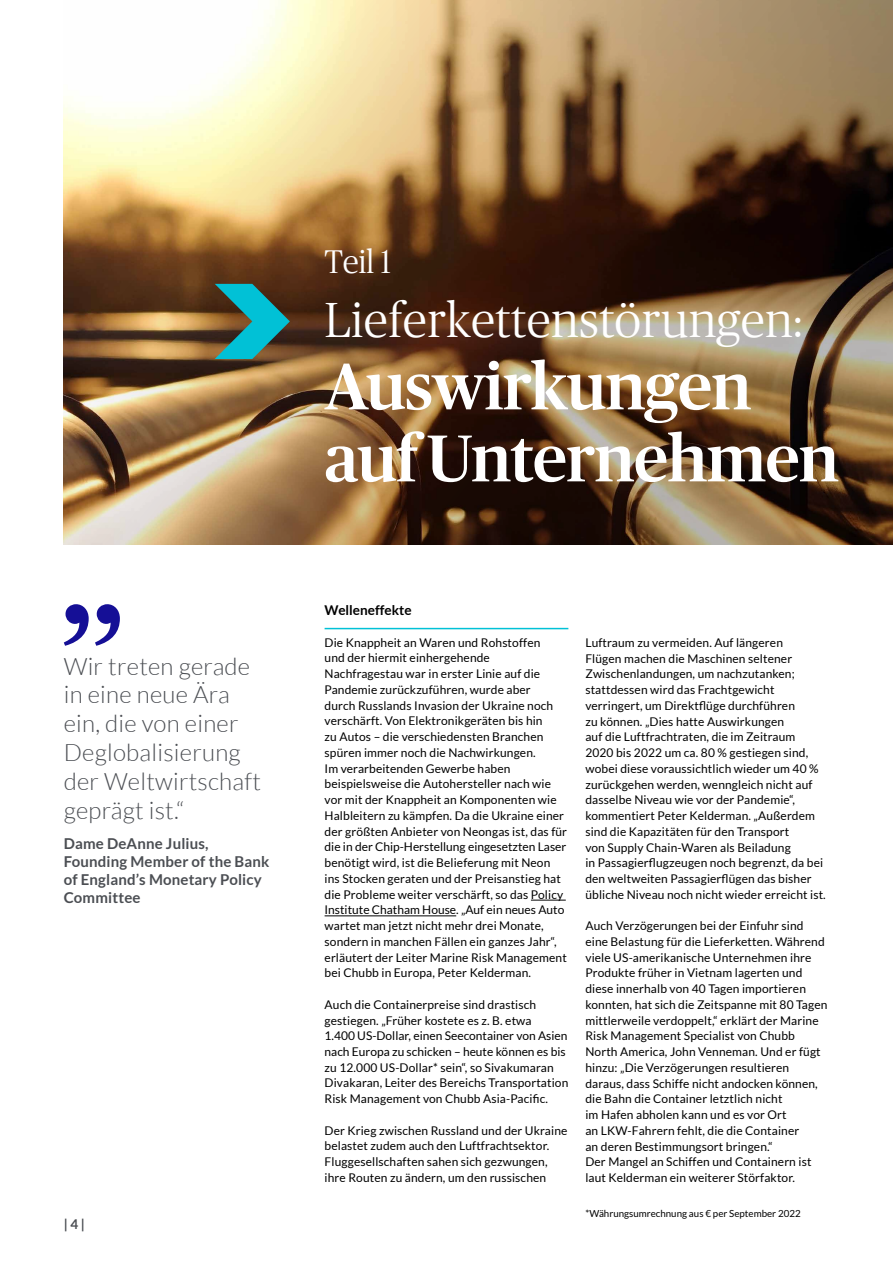
<style>
.page{position:relative;width:893px;height:1263px;background:#fff}
.page>*{position:absolute;margin:0;border:0;box-sizing:border-box;transform-origin:0 0}
.t1{font:500 66px/72px "Chubb Publico App";letter-spacing:-.01em;color:#fff}
.t2{font:300 49.5px "Chubb Publico App";letter-spacing:.01em;color:#fff}
.t3{font:300 33px "Chubb Publico App";color:#fff}
.t4{font:300 24px/28.8px "Lato";letter-spacing:.01em;color:#4b4e53}
.t5{font:700 15px/18px "Lato";letter-spacing:.01em;color:#4b4e53}
.t6{font:700 13.5px "Lato";color:#000}
.t7{font:700 13.5px "Lato";color:#4b4e53}
.t8{font:12px/15.8px "Lato";letter-spacing:.01em;color:#000}
.t9{font:9.75px "Lato";color:#000}
.s1{color:#fff}
</style>
<div class="page">
<img style="left:64px;top:0;width:829px;height:544px">
<svg style="left:215px;top:284px;width:75px;height:75px;background:#2f7d7a"></svg>
<svg style="left:64px;top:604px;width:56px;height:42px"></svg>
<hr style="left:325px;top:628px;width:243px;height:1px;background:#01c1d6">
<hr style="left:531px;top:900px;width:35px;height:1px;background:#000">
<hr style="left:325px;top:915px;width:131px;height:1px;background:#000">
<h3 class="t4" style="left:64px;top:652px;width:199px">Wir treten gerade in eine neue Ära ein, die von einer<br>Deglobalisierung der Weltwirtschaft geprägt ist.“</h3>
<p class="t5" style="left:64px;top:835px;width:207px">Dame DeAnne Julius,<br>Founding Member of the Bank of England’s Monetary Policy<br>Committee<span class="s1">.</span></p>
<p class="t7" style="left:64px;top:1216px;width:23px">| 4 |</p>
<h3 class="t3" style="left:325px;top:239px;width:68px">Teil 1</h3>
<h2 class="t2" style="left:325px;top:287px;width:479px">Lieferkettenstörungen:</h2>
<h1 class="t1" style="left:325px;top:347px;width:516px">Auswirkungen auf Unternehmen</h1>
<p class="t6" style="left:325px;top:602px;width:92px">Welleneffekte<span class="s1">.</span></p>
<p class="t8" style="left:325px;top:634px;width:244px">Die Knappheit an Waren und Rohstoffen<br>und der hiermit einhergehende Nachfragestau war in erster Linie auf die Pandemie zurückzuführen, wurde aber<br>durch Russlands Invasion der Ukraine noch verschärft. Von Elektronikgeräten bis hin<br>zu Autos – die verschiedensten Branchen spüren immer noch die Nachwirkungen.<br>Im verarbeitenden Gewerbe haben beispielsweise die Autohersteller nach wie vor mit der Knappheit an Komponenten wie Halbleitern zu kämpfen. Da die Ukraine einer der größten Anbieter von Neongas ist, das für die in der Chip-Herstellung eingesetzten Laser benötigt wird, ist die Belieferung mit Neon ins Stocken geraten und der Preisanstieg hat die Probleme weiter verschärft, so das Policy Institute Chatham House. „Auf ein neues Auto wartet man jetzt nicht mehr drei Monate, sondern in manchen Fällen ein ganzes Jahr“, erläutert der Leiter Marine Risk Management bei Chubb in Europa, Peter Kelderman.</p>
<p class="t8" style="left:325px;top:996px;width:245px">Auch die Containerpreise sind drastisch gestiegen. „Früher kostete es z. B. etwa<br>1.400 US-Dollar, einen Seecontainer von Asien nach Europa zu schicken – heute können es bis zu 12.000 US-Dollar* sein“, so Sivakumaran Divakaran, Leiter des Bereichs Transportation Risk Management von Chubb Asia-Pacific.</p>
<p class="t8" style="left:325px;top:1122px;width:244px">Der Krieg zwischen Russland und der Ukraine belastet zudem auch den Luftfrachtsektor.<br>Fluggesellschaften sahen sich gezwungen, ihre Routen zu ändern, um den russischen</p>
<p class="t8" style="left:585px;top:634px;width:242px">Luftraum zu vermeiden. Auf längeren<br>Flügen machen die Maschinen seltener Zwischenlandungen, um nachzutanken; stattdessen wird das Frachtgewicht verringert, um Direktflüge durchführen<br>zu können. „Dies hatte Auswirkungen<br>auf die Luftfrachtraten, die im Zeitraum 2020 bis 2022 um ca. 80 % gestiegen sind, wobei diese voraussichtlich wieder um 40 % zurückgehen werden, wenngleich nicht auf dasselbe Niveau wie vor der Pandemie“, kommentiert Peter Kelderman. „Außerdem sind die Kapazitäten für den Transport<br>von Supply Chain-Waren als Beiladung<br>in Passagierflugzeugen noch begrenzt, da bei den weltweiten Passagierflügen das bisher übliche Niveau noch nicht wieder erreicht ist.</p>
<p class="t8" style="left:585px;top:918px;width:243px">Auch Verzögerungen bei der Einfuhr sind eine Belastung für die Lieferketten. Während viele US-amerikanische Unternehmen ihre Produkte früher in Vietnam lagerten und diese innerhalb von 40 Tagen importieren konnten, hat sich die Zeitspanne mit 80 Tagen mittlerweile verdoppelt,“ erklärt der Marine Risk Management Specialist von Chubb North America, John Venneman. Und er fügt hinzu: „Die Verzögerungen resultieren daraus, dass Schiffe nicht andocken können, die Bahn die Container letztlich nicht<br>im Hafen abholen kann und es vor Ort<br>an LKW-Fahrern fehlt, die die Container<br>an deren Bestimmungsort bringen.“<br>Der Mangel an Schiffen und Containern ist laut Kelderman ein weiterer Störfaktor.</p>
<p class="t9" style="left:585px;top:1207px;width:217px">*Währungsumrechnung aus € per September 2022</p>
</div>
